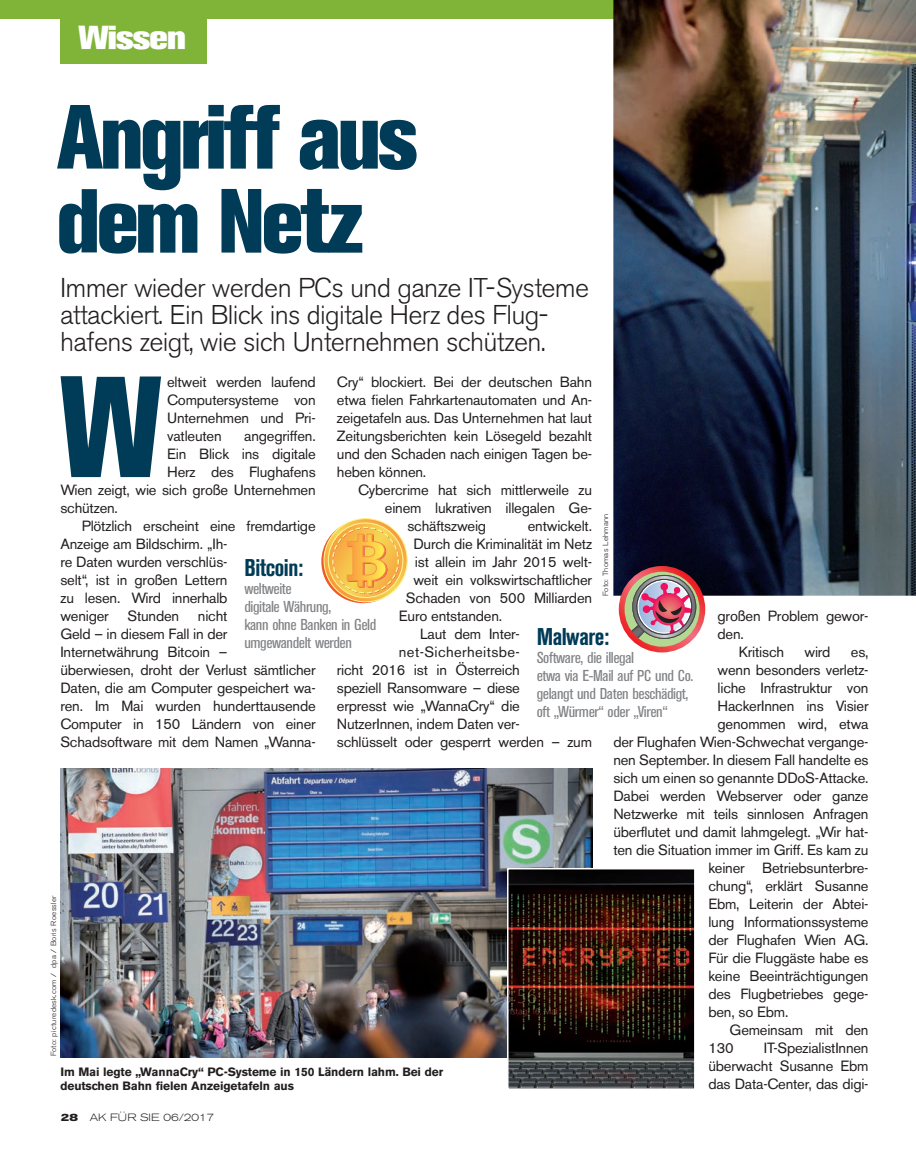
<style>
.page{position:relative;width:916px;height:1156px;background:#fff}
.page>*{position:absolute;margin:0;border:0;box-sizing:border-box;transform-origin:0 0}
.t1{font:900 142.2px "AK11";color:#003b57;scale:.85 1}
.t2{font:900 90px/84px "AK11";letter-spacing:-.015em;color:#003b57;scale:.9 1}
.t3{font:900 33px "AK11";letter-spacing:-.01em;color:#fff;scale:1.1 1}
.t4{font:300 27px/27px "AK11";letter-spacing:-.015em;color:#231f20}
.t5{font:700 condensed 24px "AK11";letter-spacing:-.01em;color:#003b57}
.t6{font:condensed 15.75px/18px "AK11";letter-spacing:-.01em;color:#808285;scale:1.1 1}
.t7{font:14.7px/18px "AK11";color:#231f20;text-align:justify}
.t8{font:14.7px "AK11";letter-spacing:.04em;color:#231f20}
.t9{font:700 12px/14.2px "AK11";color:#231f20}
.t10{font:300 expanded 10.5px "AK11";color:#231f20}
.t11{font:300 7.5px "AK11";letter-spacing:.02em;color:#231f20;scale:1.1 1}
.s1{font-weight:700}
</style>
<div class="page">
<div style="left:0;top:0;width:911px;height:19px;background:#7fb438"></div>
<div style="left:60px;top:0;width:147px;height:64px;background:#7fb438"></div>
<img style="left:613px;top:0;width:303px;height:595px">
<img style="left:60px;top:768px;width:532px;height:289px">
<img style="left:510px;top:870px;width:182px;height:216px">
<div style="left:507px;top:867px;width:188px;height:222px;border:2px solid #fff"></div>
<svg style="left:321px;top:518px;width:87px;height:85px"></svg>
<svg style="left:623px;top:570px;width:78px;height:78px"></svg>
<img style="left:632px;top:575px;width:64px;height:64px">
<img style="left:637px;top:579px;width:54px;height:55px">
<div style="left:619px;top:566px;width:86px;height:86px;border:6px solid #fff;border-radius:50%"></div>
<div style="left:633px;top:576px;width:62px;height:62px;border:3px solid #fff;border-radius:50%"></div>
<svg style="left:910px;top:0;width:6px;height:3px"></svg>
<h3 class="t3" style="left:78px;top:18px;width:109px">Glabuen</h3>
<h3 class="t3" style="left:78px;top:18px;width:99px">Wissen</h3>
<h2 class="t2" style="left:57px;top:96px;width:400px">Angriff aus dem Netz</h2>
<h3 class="t4" style="left:60px;top:274px;width:530px">Immer wieder werden PCs und ganze IT-Systeme attackiert. Ein Blick ins digitale Herz des Flug&shy;hafens zeigt, wie sich Unternehmen schützen.</h3>
<p class="t7" style="left:337px;top:373px;width:256px">Cry“ blockiert. Bei der deutschen Bahn etwa fielen Fahrkartenautomaten und An&shy;zeigetafeln aus. Das Unternehmen hat laut Zeitungsberichten kein Lösegeld bezahlt und den Schaden nach einigen Tagen be&shy;heben können.</p>
<p class="t7" style="left:358px;top:481px;width:235px">Cybercrime hat sich mittlerweile zu</p>
<p class="t7" style="left:385px;top:499px;width:208px">einem lukrativen illegalen Ge-</p>
<p class="t7" style="left:407px;top:517px;width:80px">schäftszweig</p>
<p class="t7" style="left:528px;top:517px;width:66px">entwickelt.</p>
<p class="t7" style="left:413px;top:535px;width:180px">Durch die Kriminalität im Netz</p>
<p class="t7" style="left:415px;top:553px;width:178px">ist allein im Jahr 2015 welt-</p>
<p class="t7" style="left:413px;top:571px;width:180px">weit ein volkswirtschaftlicher</p>
<p class="t7" style="left:406px;top:589px;width:187px">Schaden von 500 Milliarden</p>
<p class="t7" style="left:399px;top:607px;width:105px">Euro entstanden.</p>
<p class="t7" style="left:420px;top:625px;width:101px">Laut dem Inter-</p>
<p class="t8" style="left:399px;top:643px;width:122px">net-Sicherheitsbe-</p>
<p class="t7" style="left:337px;top:661px;width:184px">richt 2016 ist in Österreich</p>
<p class="t7" style="left:337px;top:679px;width:184px">speziell Ransomware – diese</p>
<p class="t7" style="left:337px;top:697px;width:184px">erpresst wie „WannaCry“ die</p>
<p class="t7" style="left:337px;top:715px;width:184px">NutzerInnen, indem Daten ver-</p>
<p class="t7" style="left:337px;top:733px;width:256px">schlüsselt oder gesperrt werden – zum</p>
<h1 class="t1" style="left:60px;top:344px;width:119px">W</h1>
<p class="t7" style="left:167px;top:373px;width:150px">eltweit werden laufend Computersysteme von Unternehmen und Pri&shy;vatleuten</p>
<p class="t7" style="left:244px;top:427px;width:73px">angegriffen.</p>
<p class="t7" style="left:167px;top:445px;width:150px">Ein Blick ins digitale</p>
<p class="t7" style="left:167px;top:463px;width:150px">Herz des Flughafens</p>
<p class="t7" style="left:60px;top:481px;width:257px">Wien zeigt, wie sich große Unternehmen</p>
<p class="t7" style="left:60px;top:499px;width:59px">schützen.</p>
<p class="t7" style="left:82px;top:517px;width:235px">Plötzlich erscheint eine fremdartige</p>
<p class="t7" style="left:60px;top:535px;width:168px">Anzeige am Bildschirm. „Ih-</p>
<p class="t7" style="left:60px;top:553px;width:168px">re Daten wurden verschlüs-</p>
<p class="t7" style="left:60px;top:571px;width:168px">selt“, ist in großen Lettern</p>
<p class="t7" style="left:60px;top:589px;width:168px">zu lesen. Wird innerhalb</p>
<p class="t7" style="left:60px;top:607px;width:50px">weniger</p>
<p class="t7" style="left:127px;top:607px;width:53px">Stunden</p>
<p class="t11" style="left:601px;top:596px;width:77px;rotate:-90deg">Foto: Thomas Lehmann</p>
<h3 class="t5" style="left:244px;top:553px;width:60px">Bitcoin:</h3>
<p class="t6" style="left:244px;top:579px;width:121px">weltweite<br>digitale Währung,<br>kann ohne Banken in Geld umgewandelt werden</p>
<p class="t7" style="left:717px;top:607px;width:152px">großen Problem gewor-</p>
<p class="t7" style="left:717px;top:625px;width:28px">den.</p>
<p class="t7" style="left:739px;top:643px;width:47px">Kritisch</p>
<p class="t7" style="left:804px;top:643px;width:27px">wird</p>
<p class="t7" style="left:851px;top:643px;width:19px">es,</p>
<p class="t7" style="left:717px;top:661px;width:152px">wenn besonders verletz-</p>
<p class="t7" style="left:717px;top:679px;width:152px">liche Infrastruktur von</p>
<p class="t7" style="left:717px;top:697px;width:152px">HackerInnen ins Visier</p>
<p class="t7" style="left:717px;top:715px;width:152px">genommen wird, etwa</p>
<p class="t7" style="left:613px;top:733px;width:256px">der Flughafen Wien-Schwechat vergange-</p>
<p class="t7" style="left:613px;top:751px;width:256px">nen September. In diesem Fall handelte es</p>
<p class="t7" style="left:613px;top:769px;width:256px">sich um einen so genannte DDoS-Attacke.</p>
<p class="t7" style="left:613px;top:787px;width:256px">Dabei werden Webserver oder ganze</p>
<p class="t7" style="left:613px;top:805px;width:256px">Netzwerke mit teils sinnlosen Anfragen</p>
<p class="t7" style="left:613px;top:823px;width:256px">überflutet und damit lahmgelegt. „Wir hat-</p>
<p class="t7" style="left:613px;top:841px;width:256px">ten die Situation immer im Griff. Es kam zu</p>
<p class="t7" style="left:708px;top:859px;width:161px">keiner Betriebsunterbre-</p>
<p class="t7" style="left:708px;top:877px;width:162px">chung“, erklärt Susanne</p>
<p class="t7" style="left:708px;top:895px;width:162px">Ebm, Leiterin der Abtei-</p>
<p class="t7" style="left:708px;top:913px;width:161px">lung Informationssysteme</p>
<p class="t7" style="left:708px;top:931px;width:162px">der Flughafen Wien AG.</p>
<p class="t7" style="left:708px;top:949px;width:161px">Für die Fluggäste habe es</p>
<p class="t7" style="left:708px;top:967px;width:161px">keine Beeinträchtigungen</p>
<p class="t7" style="left:708px;top:985px;width:161px">des Flugbetriebes gege-</p>
<p class="t7" style="left:708px;top:1003px;width:81px">ben, so Ebm.</p>
<p class="t7" style="left:729px;top:1021px;width:140px">Gemeinsam mit den</p>
<p class="t7" style="left:708px;top:1039px;width:27px">130</p>
<p class="t7" style="left:60px;top:607px;width:257px;text-align:left;text-indent:137px">nicht<br>Geld – in diesem Fall in der<br>Internetwährung Bitcoin –<br>überwiesen, droht der Verlust sämtlicher<br>Daten, die am Computer gespeichert wa&shy;ren. Im Mai wurden hunderttausende<br>Computer in 150 Ländern von einer<br>Schadsoftware mit dem Namen „Wanna-</p>
<h3 class="t5" style="left:537px;top:622px;width:74px">Malware:</h3>
<p class="t6" style="left:537px;top:648px;width:144px">Software, die illegal<br>etwa via E-Mail auf PC und Co. gelangt und Daten beschädigt, oft „Würmer“ oder „Viren“</p>
<p class="t11" style="left:49px;top:1056px;width:148px;rotate:-90deg">Foto: picturedesk.com / dpa / Boris Roessler</p>
<p class="t7" style="left:708px;top:1039px;width:162px;text-indent:56px">IT-SpezialistInnen überwacht Susanne Ebm das Data-Center, das digi-</p>
<p class="t9" style="left:60px;top:1063px;width:384px">Im Mai legte „WannaCry“ PC-Systeme in 150 Ländern lahm. Bei der deutschen Bahn fielen Anzeigetafeln aus</p>
<p class="t10" style="left:60px;top:1111px;width:155px"><span class="s1">28</span> AK FÜR SIE 06/2017</p>
</div>
